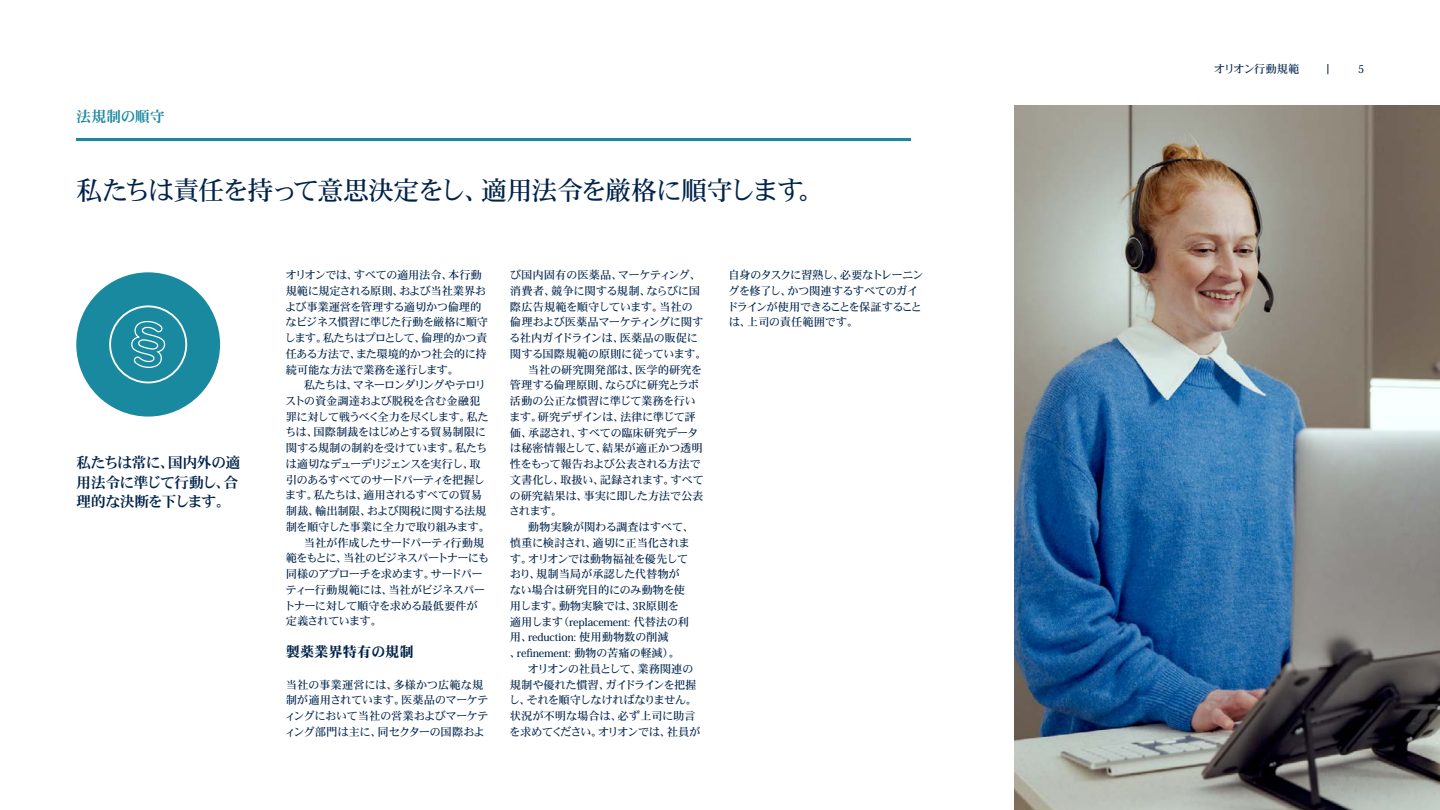
<style>
.page{position:relative;width:1440px;height:810px;background:#fff}
.page>*{position:absolute;margin:0;border:0;box-sizing:border-box;transform-origin:0 0}
.t1{font:26.25px "Heisei Min Std W5";letter-spacing:-.06em;color:#00234a}
.t2{font:15px/19.5px "Heisei Min Std W7";letter-spacing:-.05em;color:#00234a;text-align:justify}
.t3{font:15px "Heisei Min Std W7";letter-spacing:-.02em;color:#19899f}
.t4{font:14.25px "Heisei Min Std W9";color:#00234a}
.t5{font:11.25px/15.8px "Heisei Min Std W5";letter-spacing:-.03em;color:#00234a}
.t6{font:11.25px "Heisei Min Std W5";color:#00234a}
.t7{font:11.25px/15.8px "Heisei Min Std W5";letter-spacing:-.05em;color:#00234a}
.t8{font:11.25px "Heisei Min Std W5";letter-spacing:-.01em;color:#00234a}
.t9{font:11.25px "Heisei Min Std W5";letter-spacing:-.06em;color:#00234a}
.t10{font:11.25px "Heisei Min Std W5";letter-spacing:-.07em;color:#00234a}
.t11{font:11.25px "Heisei Min Std W5";letter-spacing:-.08em;color:#00234a}
.t12{font:11.25px "Heisei Min Std W5";letter-spacing:-.055em;color:#00234a}
.t13{font:11.25px "Heisei Min Std W5";letter-spacing:-.065em;color:#00234a}
.t14{font:11.25px "Heisei Min Std W5";letter-spacing:-.075em;color:#00234a}
</style>
<div class="page">
<div style="left:76px;top:272px;width:144px;height:145px;background:#19899f;border-radius:50%"></div>
<div style="left:109px;top:305px;width:78px;height:78px;border:2px solid #fff;border-radius:50%"></div>
<svg style="left:131px;top:321px;width:35px;height:47px"></svg>
<hr style="left:76px;top:138px;width:835px;height:3px;background:#19899f">
<img style="left:1015px;top:106px;width:425px;height:704px">
<h2 class="t3" style="left:76px;top:106px;width:90px">法規制の順守</h2>
<h1 class="t1" style="left:76px;top:174px;width:750px">私たちは責任を持って意思決定をし、適用法令を厳格に順守します。</h1>
<h2 class="t2" style="left:76px;top:453px;width:166px">私たちは常に、国内外の適用法令に準じて行動し、合理的な決断を下します。</h2>
<p class="t5" style="left:285px;top:267px;width:205px">オリオンでは、すべての適用法令、本行動規範に規定される原則、および当社業界および事業運営を管理する適切かつ倫理的なビジネス慣習に準じた行動を厳格に順守します。私たちはプロとして、倫理的かつ責任ある方法で、また環境的かつ社会的に持続可能な方法で業務を遂行します。</p>
<p class="t11" style="left:304px;top:378px;width:184px">私たちは、マネーロンダリングやテロリ</p>
<p class="t5" style="left:285px;top:393px;width:196px">ストの資金調達および脱税を含む金融犯</p>
<p class="t10" style="left:286px;top:409px;width:204px">罪に対して戦うべく全力を尽くします。私た</p>
<p class="t9" style="left:285px;top:425px;width:202px">ちは、国際制裁をはじめとする貿易制限に</p>
<p class="t5" style="left:286px;top:440px;width:203px">関する規制の制約を受けています。私たち</p>
<p class="t10" style="left:286px;top:457px;width:197px">は適切なデューデリジェンスを実行し、取</p>
<p class="t9" style="left:286px;top:472px;width:201px">引のあるすべてのサードパーティを把握し</p>
<p class="t12" style="left:285px;top:488px;width:198px">ます。私たちは、適用されるすべての貿易</p>
<p class="t6" style="left:286px;top:504px;width:202px">制裁、輸出制限、および関税に関する法規</p>
<p class="t5" style="left:286px;top:519px;width:206px">制を順守した事業に全力で取り組みます。</p>
<p class="t5" style="left:304px;top:535px;width:182px">当社が作成したサードパーティ行動規</p>
<p class="t11" style="left:286px;top:551px;width:205px">範をもとに、当社のビジネスパートナーにも</p>
<p class="t13" style="left:286px;top:567px;width:198px">同様のアプローチを求めます。サードパー</p>
<p class="t5" style="left:285px;top:582px;width:201px">ティー行動規範には、当社がビジネスパー</p>
<p class="t7" style="left:284px;top:598px;width:195px">トナーに対して順守を求める最低要件が</p>
<p class="t9" style="left:286px;top:614px;width:98px">定義されています。</p>
<p class="t4" style="left:286px;top:643px;width:129px">製薬業界特有の規制</p>
<p class="t5" style="left:285px;top:676px;width:205px">当社の事業運営には、多様かつ広範な規制が適用されています。医薬品のマーケティングにおいて当社の営業およびマーケティング部門は主に、同セクターの国際およ</p>
<p class="t5" style="left:510px;top:267px;width:193px">び国内固有の医薬品、マーケティング、</p>
<p class="t5" style="left:510px;top:283px;width:192px">消費者、競争に関する規制、ならびに国</p>
<p class="t5" style="left:510px;top:298px;width:184px">際広告規範を順守しています。当社の</p>
<p class="t5" style="left:510px;top:314px;width:195px">倫理および医薬品マーケティングに関す</p>
<p class="t5" style="left:509px;top:330px;width:190px">る社内ガイドラインは、医薬品の販促に</p>
<p class="t5" style="left:510px;top:346px;width:198px">関する国際規範の原則に従っています。</p>
<p class="t6" style="left:528px;top:362px;width:176px">当社の研究開発部は、医学的研究を</p>
<p class="t5" style="left:510px;top:377px;width:191px">管理する倫理原則、ならびに研究とラボ</p>
<p class="t5" style="left:510px;top:393px;width:187px">活動の公正な慣習に準じて業務を行い</p>
<p class="t5" style="left:509px;top:409px;width:188px">ます。研究デザインは、法律に準じて評</p>
<p class="t5" style="left:510px;top:424px;width:190px">価、承認され、すべての臨床研究データ</p>
<p class="t8" style="left:510px;top:441px;width:194px">は秘密情報として、結果が適正かつ透明</p>
<p class="t10" style="left:510px;top:457px;width:192px">性をもって報告および公表される方法で</p>
<p class="t5" style="left:510px;top:472px;width:195px">文書化し、取扱い、記録されます。すべて</p>
<p class="t8" style="left:510px;top:488px;width:195px">の研究結果は、事実に即した方法で公表</p>
<p class="t5" style="left:509px;top:503px;width:55px">されます。</p>
<p class="t8" style="left:528px;top:520px;width:168px">動物実験が関わる調査はすべて、</p>
<p class="t5" style="left:510px;top:535px;width:181px">慎重に検討され、適切に正当化されま</p>
<p class="t12" style="left:510px;top:551px;width:179px">す。オリオンでは動物福祉を優先して</p>
<p class="t6" style="left:510px;top:567px;width:172px">おり、規制当局が承認した代替物が</p>
<p class="t5" style="left:510px;top:582px;width:177px">ない場合は研究目的にのみ動物を使</p>
<p class="t8" style="left:510px;top:598px;width:171px">用します。動物実験では、3R原則を</p>
<p class="t6" style="left:510px;top:614px;width:181px">適用します（replacement: 代替法の利</p>
<p class="t6" style="left:510px;top:630px;width:160px">用、reduction: 使用動物数の削減</p>
<p class="t6" style="left:510px;top:646px;width:172px">、refinement: 動物の苦痛の軽減）。</p>
<p class="t9" style="left:528px;top:661px;width:167px">オリオンの社員として、業務関連の</p>
<p class="t5" style="left:510px;top:676px;width:188px">規制や優れた慣習、ガイドラインを把握</p>
<p class="t5" style="left:509px;top:692px;width:189px">し、それを順守しなければなりません。</p>
<p class="t6" style="left:510px;top:709px;width:187px">状況が不明な場合は、必ず上司に助言</p>
<p class="t14" style="left:509px;top:724px;width:193px">を求めてください。オリオンでは、社員が</p>
<p class="t7" style="left:727px;top:267px;width:198px">自身のタスクに習熟し、必要なトレーニングを修了し、かつ関連するすべてのガイドラインが使用できることを保証することは、上司の責任範囲です。</p>
<p class="t5" style="left:1214px;top:61px;width:87px">オリオン行動規範</p>
<p class="t5" style="left:1358px;top:61px;width:8px">5</p>
</div>
